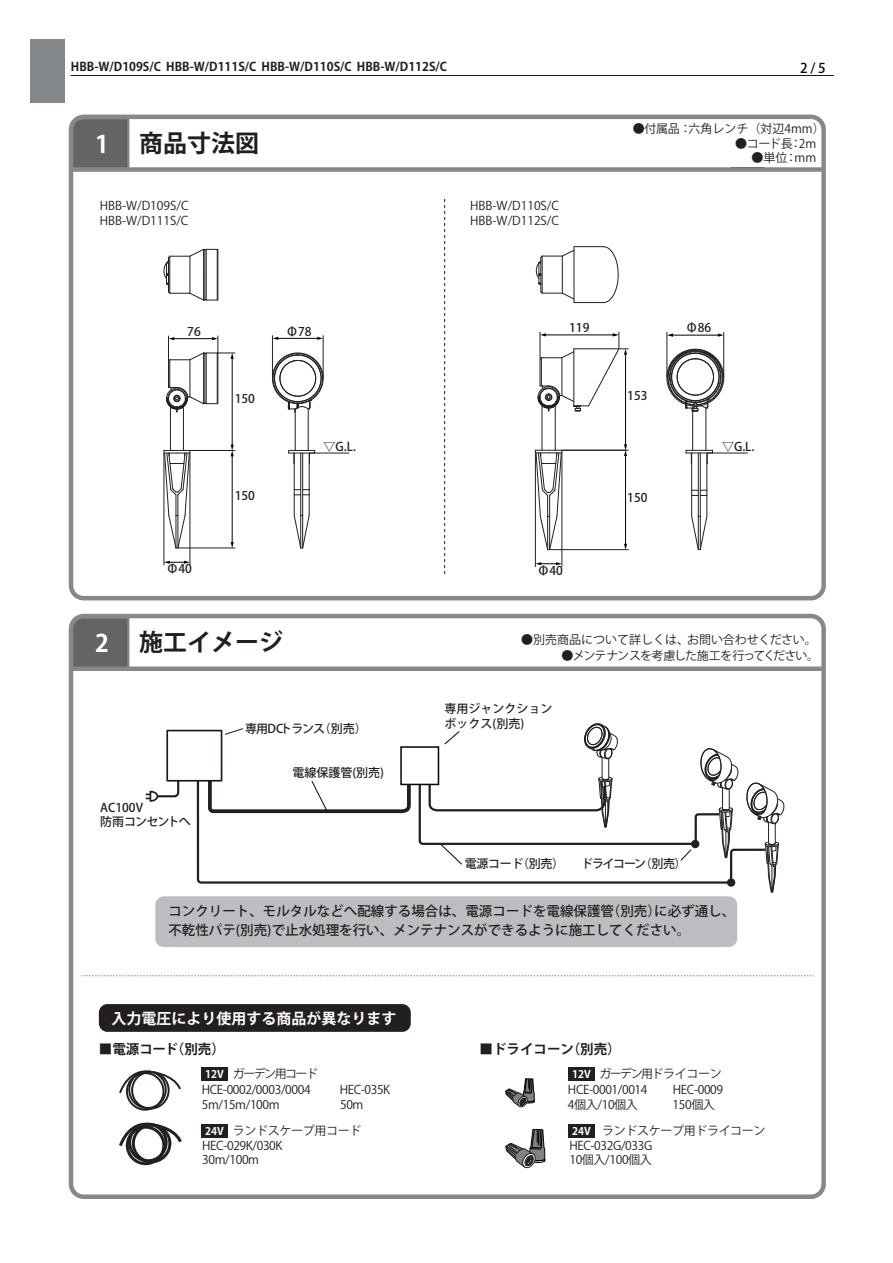
<style>
.page{position:relative;width:893px;height:1263px;background:#fff}
.page>*{position:absolute;margin:0;border:0;box-sizing:border-box;transform-origin:0 0}
.t1{font:700 24px "Koz Go Pro";color:#231f20}
.t2{font:700 24px "Koz Go Pro";color:#fff}
.t3{font:700 15px "Koz Go Pro";color:#fff}
.t4{font:500 13.5px/19.5px "Koz Go Pro";color:#231f20}
.t5{font:700 13.5px "Koz Go Pro";color:#231f20}
.t6{font:500 13.5px "Koz Go Pro";color:#080305}
.t7{font:12px/14.4px "Koz Go Pro";letter-spacing:-.03em;color:#231f20}
.t8{font:12px/15px "Koz Go Pro";color:#231f20}
.t9{font:500 12px/15px "Koz Go Pro";color:#231f20}
.t10{font:700 12px "Koz Go Pro";color:#231f20}
.t11{font:12px "Koz Go Pro";letter-spacing:-.08em;color:#231f20}
.t12{font:500 12px "Koz Go Pro";letter-spacing:-.08em;color:#231f20}
.t13{font:500 12px "Koz Go Pro";letter-spacing:-.1em;color:#231f20}
.t14{font:12px "Koz Go Pro";letter-spacing:-.13em;color:#231f20}
.t15{font:700 10.5px "Koz Go Pro";color:#fff}
</style>
<div class="page">
<div style="left:74px;top:120px;width:56px;height:47px;background:#646467"></div>
<div style="left:69px;top:115px;width:757px;height:485px;border:4px solid #86888b;border-radius:13px"></div>
<div style="left:71px;top:167px;width:752px;height:5px;background:#86888b"></div>
<div style="left:30px;top:39px;width:34px;height:64px;background:#85888a"></div>
<hr style="left:71px;top:75px;width:763px;height:1px;background:#221612">
<div style="left:74px;top:619px;width:56px;height:47px;background:#646467"></div>
<div style="left:69px;top:614px;width:757px;height:585px;border:4px solid #86888b;border-radius:13px"></div>
<div style="left:71px;top:666px;width:752px;height:5px;background:#86888b"></div>
<hr style="left:625px;top:455px;width:1px;height:90px;background:#030303">
<svg style="left:624px;top:544px;width:3px;height:5px"></svg>
<hr style="left:550px;top:549px;width:78px;height:1px;background:#231f20">
<hr style="left:232px;top:455px;width:1px;height:88px;background:#030303">
<svg style="left:231px;top:542px;width:3px;height:6px"></svg>
<hr style="left:179px;top:548px;width:56px;height:1px;background:#231f20">
<hr style="left:625px;top:354px;width:1px;height:91px;background:#030303">
<svg style="left:624px;top:444px;width:3px;height:12px"></svg>
<hr style="left:563px;top:450px;width:65px;height:1px;background:#231f20">
<hr style="left:708px;top:453px;width:39px;height:1px;background:#231f20">
<hr style="left:232px;top:358px;width:1px;height:88px;background:#030303">
<svg style="left:231px;top:445px;width:3px;height:11px"></svg>
<hr style="left:191px;top:450px;width:44px;height:1px;background:#231f20">
<hr style="left:672px;top:335px;width:47px;height:1px;background:#030303">
<svg style="left:668px;top:333px;width:5px;height:4px"></svg>
<hr style="left:667px;top:332px;width:1px;height:45px;background:#231f20">
<hr style="left:723px;top:332px;width:1px;height:45px;background:#231f20">
<hr style="left:277px;top:338px;width:41px;height:1px;background:#030303">
<svg style="left:317px;top:337px;width:6px;height:3px"></svg>
<hr style="left:272px;top:336px;width:1px;height:42px;background:#231f20">
<hr style="left:323px;top:336px;width:1px;height:42px;background:#231f20">
<svg style="left:536px;top:562px;width:26px;height:3px"></svg>
<hr style="left:535px;top:453px;width:1px;height:113px;background:#231f20">
<hr style="left:562px;top:453px;width:1px;height:113px;background:#231f20">
<svg style="left:165px;top:561px;width:25px;height:3px"></svg>
<hr style="left:164px;top:454px;width:1px;height:111px;background:#231f20">
<hr style="left:190px;top:454px;width:1px;height:111px;background:#231f20">
<hr style="left:170px;top:407px;width:1px;height:43px;background:#231f20">
<hr style="left:183px;top:407px;width:1px;height:43px;background:#231f20">
<svg style="left:166px;top:336px;width:69px;height:76px"></svg>
<svg style="left:164px;top:450px;width:27px;height:99px"></svg>
<hr style="left:294px;top:453px;width:1px;height:37px;background:#231f20">
<hr style="left:309px;top:453px;width:1px;height:37px;background:#231f20">
<hr style="left:302px;top:453px;width:1px;height:62px;background:#231f20">
<hr style="left:300px;top:453px;width:1px;height:62px;background:#231f20">
<svg style="left:294px;top:489px;width:16px;height:60px"></svg>
<hr style="left:295px;top:412px;width:1px;height:38px;background:#231f20">
<hr style="left:308px;top:409px;width:1px;height:41px;background:#231f20">
<svg style="left:272px;top:353px;width:52px;height:59px"></svg>
<svg style="left:288px;top:450px;width:27px;height:14px"></svg>
<hr style="left:218px;top:250px;width:1px;height:49px;background:#231f20">
<svg style="left:163px;top:249px;width:55px;height:52px"></svg>
<hr style="left:542px;top:405px;width:1px;height:45px;background:#231f20">
<hr style="left:555px;top:405px;width:1px;height:45px;background:#231f20">
<svg style="left:535px;top:450px;width:28px;height:100px"></svg>
<svg style="left:538px;top:332px;width:90px;height:80px"></svg>
<hr style="left:691px;top:453px;width:1px;height:37px;background:#231f20">
<hr style="left:707px;top:453px;width:1px;height:37px;background:#231f20">
<hr style="left:700px;top:453px;width:1px;height:63px;background:#231f20">
<hr style="left:698px;top:453px;width:1px;height:63px;background:#231f20">
<svg style="left:691px;top:490px;width:17px;height:60px"></svg>
<hr style="left:692px;top:411px;width:1px;height:39px;background:#231f20">
<hr style="left:706px;top:408px;width:1px;height:42px;background:#231f20">
<svg style="left:666px;top:349px;width:58px;height:63px"></svg>
<svg style="left:686px;top:450px;width:27px;height:14px"></svg>
<svg style="left:536px;top:246px;width:83px;height:57px"></svg>
<svg style="left:444px;top:199px;width:1px;height:376px"></svg>
<div style="left:155px;top:896px;width:582px;height:51px;background:#bcbdc0;border-radius:9px"></div>
<svg style="left:146px;top:781px;width:34px;height:21px"></svg>
<div style="left:166px;top:730px;width:56px;height:51px;border:2px solid #211814"></div>
<svg style="left:206px;top:723px;width:578px;height:170px"></svg>
<hr style="left:310px;top:453px;width:39px;height:1px;background:#231f20">
<svg style="left:81px;top:975px;width:733px;height:1px"></svg>
<div style="left:99px;top:1004px;width:312px;height:28px;background:#231f20;border-radius:9px"></div>
<svg style="left:505px;top:1078px;width:30px;height:30px"></svg>
<svg style="left:505px;top:1129px;width:40px;height:40px"></svg>
<div style="left:202px;top:1067px;width:26px;height:14px;background:#231f20"></div>
<div style="left:202px;top:1124px;width:26px;height:13px;background:#231f20"></div>
<div style="left:568px;top:1067px;width:27px;height:14px;background:#231f20"></div>
<div style="left:568px;top:1124px;width:27px;height:13px;background:#231f20"></div>
<div style="left:128px;top:1070px;width:39px;height:39px;border:2px solid #231f20;border-radius:50%"></div>
<div style="left:126px;top:1072px;width:38px;height:38px;border:2px solid #231f20;border-radius:50%"></div>
<div style="left:131px;top:1071px;width:39px;height:38px;border:2px solid #231f20;border-radius:50%"></div>
<svg style="left:119px;top:1070px;width:62px;height:25px"></svg>
<div style="left:128px;top:1123px;width:40px;height:39px;border:3px solid #231f20;border-radius:50%"></div>
<div style="left:126px;top:1125px;width:39px;height:40px;border:3px solid #231f20;border-radius:50%"></div>
<div style="left:132px;top:1124px;width:39px;height:39px;border:3px solid #231f20;border-radius:50%"></div>
<svg style="left:119px;top:1122px;width:63px;height:27px"></svg>
<p class="t10" style="left:71px;top:59px;width:390px">HBB-W/D109S/C HBB-W/D111S/C HBB-W/D110S/C HBB-W/D112S/C　</p>
<p class="t6" style="left:800px;top:59px;width:27px">2 / 5</p>
<h1 class="t2" style="left:95px;top:128px;width:15px">1</h1>
<h1 class="t1" style="left:139px;top:127px;width:121px">商品寸法図</h1>
<p class="t8" style="left:100px;top:199px;width:90px">HBB-W/D109S/C<br>HBB-W/D111S/C</p>
<p class="t8" style="left:470px;top:199px;width:90px">HBB-W/D110S/C<br>HBB-W/D112S/C</p>
<p class="t9" style="left:187px;top:325px;width:15px">76</p>
<p class="t9" style="left:235px;top:392px;width:22px">150</p>
<p class="t9" style="left:286px;top:324px;width:27px">Φ78</p>
<p class="t9" style="left:569px;top:321px;width:22px">119</p>
<p class="t8" style="left:633px;top:121px;width:193px">●付属品：六角レンチ（対辺4mm）</p>
<p class="t7" style="left:751px;top:151px;width:66px">●単位：mm</p>
<p class="t7" style="left:735px;top:137px;width:82px">●コード長：2m</p>
<p class="t9" style="left:627px;top:389px;width:22px">153</p>
<p class="t9" style="left:686px;top:321px;width:27px">Φ86</p>
<p class="t9" style="left:166px;top:562px;width:27px">Φ40</p>
<p class="t9" style="left:235px;top:489px;width:22px">150</p>
<p class="t9" style="left:324px;top:440px;width:34px">▽G.L.</p>
<p class="t9" style="left:722px;top:440px;width:34px">▽G.L.</p>
<p class="t9" style="left:538px;top:564px;width:27px">Φ40</p>
<p class="t9" style="left:627px;top:490px;width:22px">150</p>
<h1 class="t2" style="left:95px;top:627px;width:15px">2</h1>
<h1 class="t1" style="left:139px;top:627px;width:145px">施工イメージ</h1>
<p class="t8" style="left:521px;top:633px;width:297px">●別売商品について詳しくは、お問い合わせください。</p>
<p class="t11" style="left:562px;top:647px;width:259px">●メンテナンスを考慮した施工を行ってください。</p>
<p class="t9" style="left:100px;top:801px;width:92px;line-height:14.2px">AC100V<br>防雨コンセントへ</p>
<p class="t12" style="left:245px;top:721px;width:123px">専用DCトランス（別売）</p>
<p class="t9" style="left:292px;top:765px;width:93px">電線保護管(別売)</p>
<p class="t9" style="left:445px;top:702px;width:109px">専用ジャンクションボックス(別売)</p>
<p class="t9" style="left:465px;top:857px;width:101px">電源コード（別売）</p>
<p class="t13" style="left:581px;top:856px;width:107px">ドライコーン（別売）</p>
<p class="t4" style="left:168px;top:902px;width:568px">コンクリート、モルタルなどへ配線する場合は、電源コードを電線保護管（別売）に必ず通し、不乾性パテ(別売)で止水処理を行い、メンテナンスができるように施工してください。</p>
<p class="t3" style="left:111px;top:1009px;width:287px">入力電圧により使用する商品が異なります</p>
<p class="t5" style="left:99px;top:1041px;width:128px">■電源コード（別売）</p>
<p class="t5" style="left:479px;top:1041px;width:143px">■ドライコーン（別売）</p>
<p class="t7" style="left:202px;top:1083px;width:110px">HCE-0002/0003/0004</p>
<p class="t7" style="left:340px;top:1083px;width:52px">HEC-035K</p>
<p class="t7" style="left:202px;top:1097px;width:79px">5m/15m/100m</p>
<p class="t7" style="left:312px;top:1097px;width:53px">　 　50m</p>
<p class="t14" style="left:233px;top:1066px;width:87px">ガーデン用コード</p>
<p class="t11" style="left:599px;top:1066px;width:124px">ガーデン用ドライコーン</p>
<p class="t15" style="left:205px;top:1067px;width:20px">12V</p>
<p class="t15" style="left:572px;top:1067px;width:20px">12V</p>
<p class="t7" style="left:568px;top:1083px;width:157px">HCE-0001/0014　 　HEC-0009<br>4個入/10個入　　　150個入</p>
<p class="t7" style="left:569px;top:1139px;width:84px">HEC-032G/033G<br>10個入/100個入</p>
<p class="t7" style="left:233px;top:1124px;width:130px">ランドスケープ用コード</p>
<p class="t7" style="left:602px;top:1124px;width:165px">ランドスケープ用ドライコーン</p>
<p class="t15" style="left:205px;top:1124px;width:20px">24V</p>
<p class="t15" style="left:572px;top:1124px;width:20px">24V</p>
<p class="t7" style="left:202px;top:1139px;width:82px">HEC-029K/030K<br>30m/100m</p>
</div>
